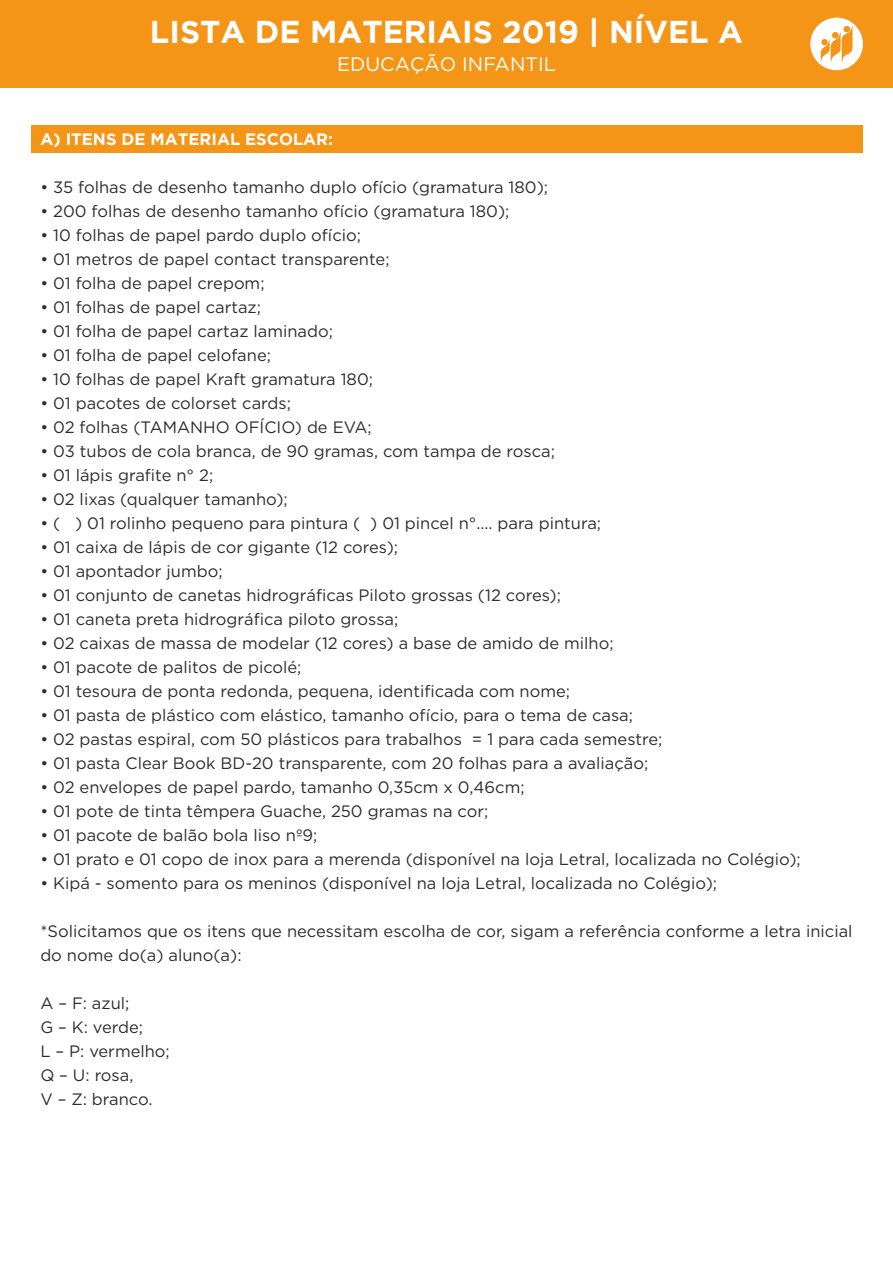
<style>
.page{position:relative;width:893px;height:1263px;background:#fff}
.page>*{position:absolute;margin:0;border:0;box-sizing:border-box;transform-origin:0 0}
.t1{font:700 31.5px "Gotham";color:#fff}
.t2{font:19.5px "Gotham";color:#fff}
.t3{font:16.5px/24px "Gotham";color:#2d2d2c}
.t4{font:700 16.5px "Gotham";color:#fff}
</style>
<div class="page">
<div style="left:0;top:0;width:893px;height:87px;background:#f49517"></div>
<svg style="left:810px;top:18px;width:53px;height:52px"></svg>
<div style="left:31px;top:125px;width:831px;height:27px;background:#f49517"></div>
<h1 class="t1" style="left:150px;top:13px;width:595px">LISTA DE MATERIAIS 2019 | NÍVEL A</h1>
<p class="t2" style="left:337px;top:54px;width:220px">EDUCAÇÃO INFANTIL</p>
<p class="t4" style="left:40px;top:129px;width:294px">A) ITENS DE MATERIAL ESCOLAR:</p>
<p class="t3" style="left:40px;top:174px;width:509px">• 35 folhas de desenho tamanho duplo ofício (gramatura 180);</p>
<p class="t3" style="left:40px;top:198px;width:471px">• 200 folhas de desenho tamanho ofício (gramatura 180);</p>
<p class="t3" style="left:40px;top:222px;width:322px">• 10 folhas de papel pardo duplo ofício;</p>
<p class="t3" style="left:40px;top:246px;width:351px">• 01 metros de papel contact transparente;</p>
<p class="t3" style="left:40px;top:270px;width:226px">• 01 folha de papel crepom;</p>
<p class="t3" style="left:40px;top:294px;width:222px">• 01 folhas de papel cartaz;</p>
<p class="t3" style="left:40px;top:319px;width:294px">• 01 folha de papel cartaz laminado;</p>
<p class="t3" style="left:40px;top:343px;width:232px">• 01 folha de papel celofane;</p>
<p class="t3" style="left:40px;top:367px;width:334px">• 10 folhas de papel Kraft gramatura 180;</p>
<p class="t3" style="left:40px;top:391px;width:252px">• 01 pacotes de colorset cards;</p>
<p class="t3" style="left:40px;top:415px;width:333px">• 02 folhas (TAMANHO OFÍCIO) de EVA;</p>
<p class="t3" style="left:40px;top:439px;width:516px">• 03 tubos de cola branca, de 90 gramas, com tampa de rosca;</p>
<p class="t3" style="left:40px;top:463px;width:174px">• 01 lápis grafite n° 2;</p>
<p class="t3" style="left:40px;top:487px;width:249px">• 02 lixas (qualquer tamanho);</p>
<p class="t3" style="left:40px;top:511px;width:562px">• ( ) 01 rolinho pequeno para pintura ( ) 01 pincel n°.... para pintura;</p>
<p class="t3" style="left:40px;top:535px;width:359px">• 01 caixa de lápis de cor gigante (12 cores);</p>
<p class="t3" style="left:40px;top:559px;width:184px">• 01 apontador jumbo;</p>
<p class="t3" style="left:40px;top:583px;width:522px">• 01 conjunto de canetas hidrográficas Piloto grossas (12 cores);</p>
<p class="t3" style="left:40px;top:607px;width:359px">• 01 caneta preta hidrográfica piloto grossa;</p>
<p class="t3" style="left:40px;top:631px;width:575px">• 02 caixas de massa de modelar (12 cores) a base de amido de milho;</p>
<p class="t3" style="left:40px;top:655px;width:263px">• 01 pacote de palitos de picolé;</p>
<p class="t3" style="left:40px;top:679px;width:531px">• 01 tesoura de ponta redonda, pequena, identificada com nome;</p>
<p class="t3" style="left:40px;top:703px;width:594px">• 01 pasta de plástico com elástico, tamanho ofício, para o tema de casa;</p>
<p class="t3" style="left:40px;top:727px;width:624px">• 02 pastas espiral, com 50 plásticos para trabalhos = 1 para cada semestre;</p>
<p class="t3" style="left:40px;top:751px;width:609px">• 01 pasta Clear Book BD-20 transparente, com 20 folhas para a avaliação;</p>
<p class="t3" style="left:40px;top:775px;width:486px">• 02 envelopes de papel pardo, tamanho 0,35cm x 0,46cm;</p>
<p class="t3" style="left:40px;top:799px;width:449px">• 01 pote de tinta têmpera Guache, 250 gramas na cor;</p>
<p class="t3" style="left:40px;top:823px;width:279px">• 01 pacote de balão bola liso nº9;</p>
<p class="t3" style="left:40px;top:847px;width:762px">• 01 prato e 01 copo de inox para a merenda (disponível na loja Letral, localizada no Colégio);</p>
<p class="t3" style="left:40px;top:871px;width:678px">• Kipá - somento para os meninos (disponível na loja Letral, localizada no Colégio);</p>
<p class="t3" style="left:40px;top:919px;width:814px">*Solicitamos que os itens que necessitam escolha de cor, sigam a referência conforme a letra inicial do nome do(a) aluno(a):</p>
<p class="t3" style="left:40px;top:991px;width:131px">A – F: azul;<br>G – K: verde;<br>L – P: vermelho;<br>Q – U: rosa,<br>V – Z: branco.</p>
</div>
